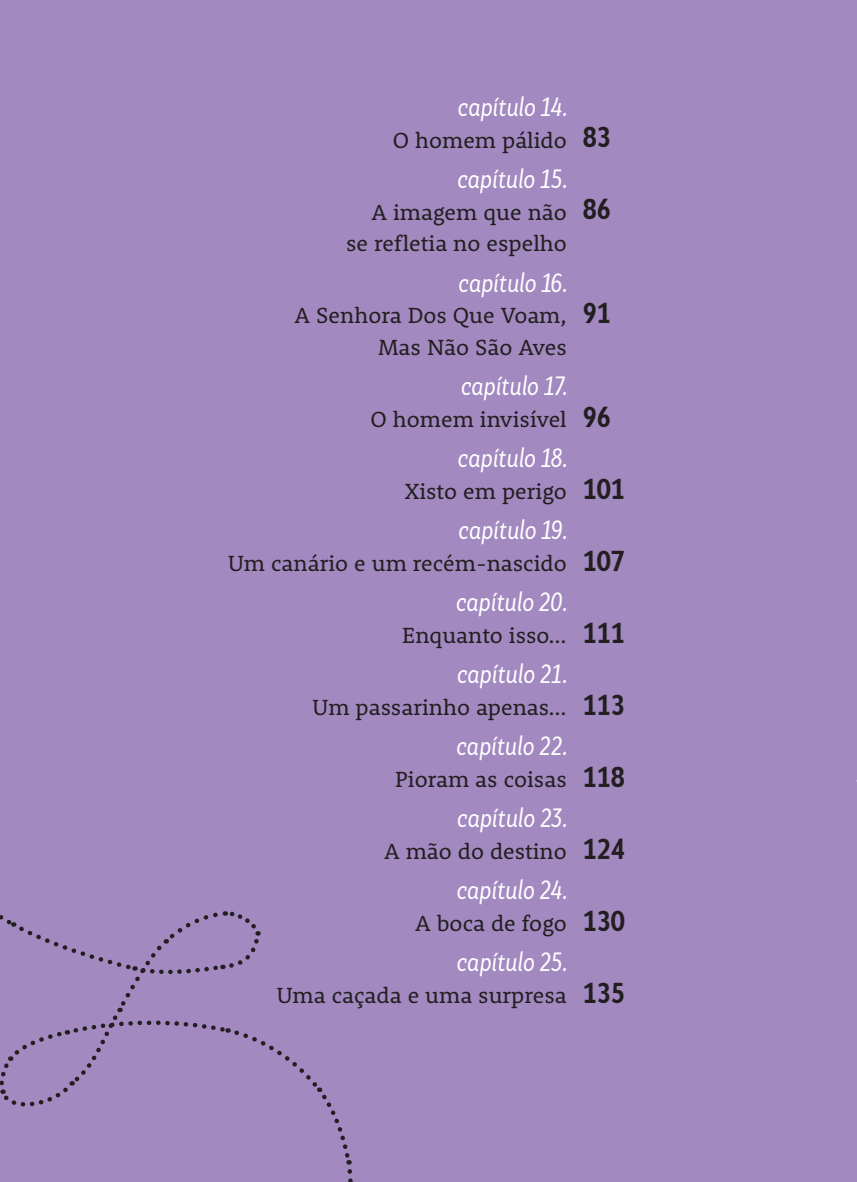
<style>
.page{position:relative;width:857px;height:1182px;background:#fff}
.page>*{position:absolute;margin:0;border:0;box-sizing:border-box;transform-origin:0 0}
.t1{font:700 27px "Skola Sans Cn";color:#231f20}
.t2{font:italic 24.75px "Skola Sans Cn";color:#fff}
.t3{font:22.5px/31.5px "Rooney";color:#231f20;text-align:right}
</style>
<div class="page">
<div style="left:0;top:0;width:856px;height:1182px;background:#a289c0"></div>
<svg style="left:0;top:911px;width:353px;height:271px"></svg>
<p class="t2" style="left:457px;top:92px;width:111px">capítulo 14.</p>
<p class="t3" style="left:393px;top:124px;width:175px">O homem pálido</p>
<p class="t2" style="left:457px;top:164px;width:111px">capítulo 15.</p>
<p class="t3" style="left:346px;top:196px;width:222px">A imagem que não se refletia no espelho</p>
<p class="t2" style="left:458px;top:268px;width:110px">capítulo 16.</p>
<p class="t3" style="left:294px;top:299px;width:273px">A Senhora Dos Que Voam,<br>Mas Não São Aves</p>
<p class="t2" style="left:460px;top:371px;width:108px">capítulo 17.</p>
<p class="t3" style="left:370px;top:403px;width:198px">O homem invisível</p>
<p class="t2" style="left:457px;top:443px;width:111px">capítulo 18.</p>
<p class="t3" style="left:405px;top:475px;width:163px">Xisto em perigo</p>
<p class="t2" style="left:458px;top:515px;width:110px">capítulo 19.</p>
<p class="t3" style="left:228px;top:547px;width:340px">Um canário e um recém-nascido</p>
<p class="t2" style="left:455px;top:587px;width:113px">capítulo 20.</p>
<p class="t3" style="left:402px;top:619px;width:166px">Enquanto isso…</p>
<p class="t2" style="left:456px;top:659px;width:112px">capítulo 21.</p>
<p class="t3" style="left:312px;top:691px;width:256px">Um passarinho apenas…</p>
<p class="t2" style="left:456px;top:731px;width:112px">capítulo 22.</p>
<p class="t3" style="left:395px;top:763px;width:173px">Pioram as coisas</p>
<p class="t2" style="left:457px;top:803px;width:111px">capítulo 23.</p>
<p class="t3" style="left:384px;top:835px;width:184px">A mão do destino</p>
<p class="t2" style="left:456px;top:875px;width:112px">capítulo 24.</p>
<p class="t3" style="left:415px;top:907px;width:153px">A boca de fogo</p>
<p class="t2" style="left:456px;top:947px;width:112px">capítulo 25.</p>
<p class="t3" style="left:277px;top:979px;width:291px">Uma caçada e uma surpresa</p>
<p class="t1" style="left:582px;top:121px;width:30px">83</p>
<p class="t1" style="left:582px;top:193px;width:30px">86</p>
<p class="t1" style="left:582px;top:296px;width:30px">91</p>
<p class="t1" style="left:582px;top:400px;width:30px">96</p>
<p class="t1" style="left:582px;top:472px;width:44px">101</p>
<p class="t1" style="left:582px;top:544px;width:44px">107</p>
<p class="t1" style="left:582px;top:616px;width:44px">111</p>
<p class="t1" style="left:582px;top:688px;width:44px">113</p>
<p class="t1" style="left:582px;top:760px;width:44px">118</p>
<p class="t1" style="left:582px;top:832px;width:44px">124</p>
<p class="t1" style="left:582px;top:904px;width:44px">130</p>
<p class="t1" style="left:582px;top:976px;width:44px">135</p>
</div>
